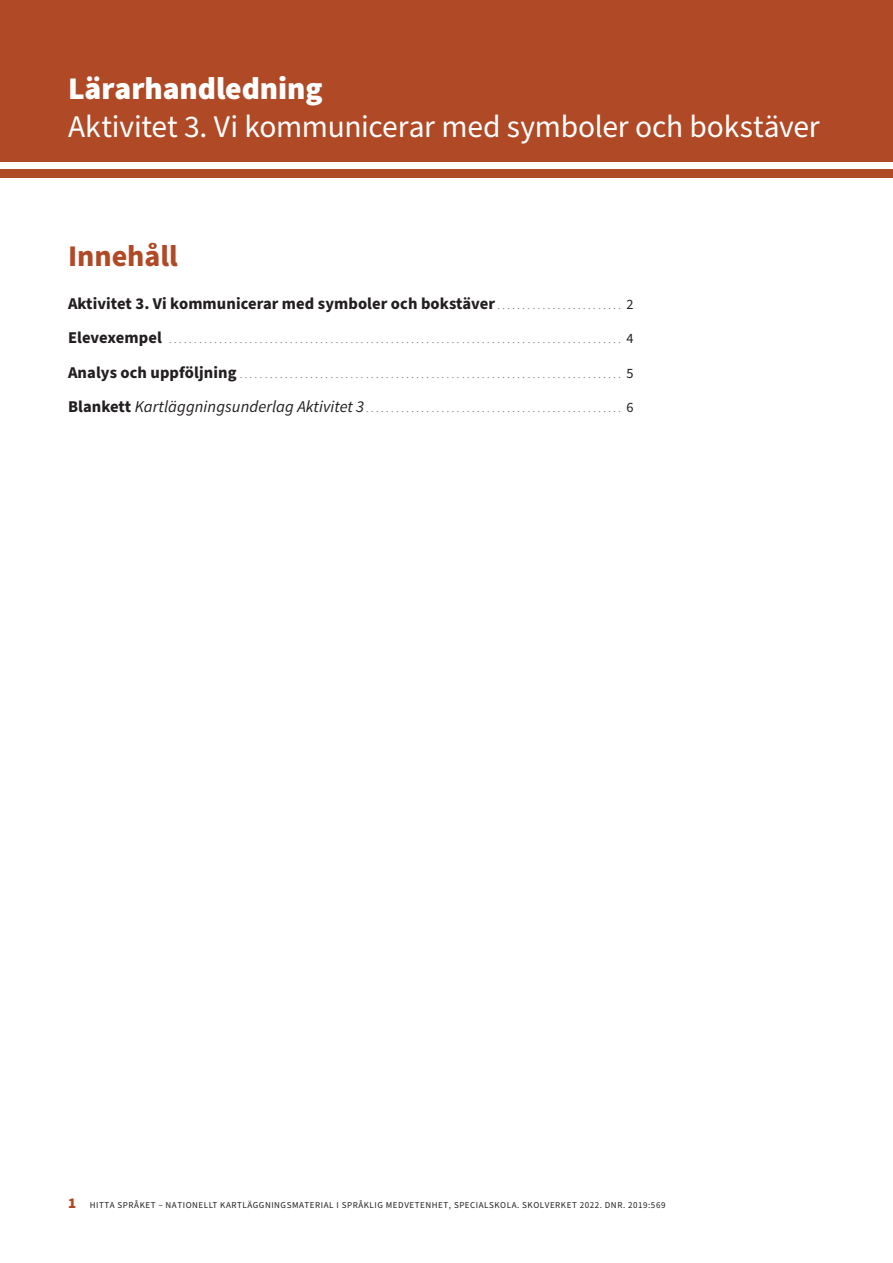
<style>
.page{position:relative;width:893px;height:1263px;background:#fff}
.page>*{position:absolute;margin:0;border:0;box-sizing:border-box;transform-origin:0 0}
.t1{font:31.5px "Source Sans Pro";letter-spacing:-.005em;color:#fff}
.t2{font:900 31.5px "Source Sans Pro";color:#fff}
.t3{font:700 30px "Source Sans Pro";color:#b04926}
.TOCI_1__enspalt{font:700 16.5px "Source Sans Pro";letter-spacing:.005em;color:#231f20}
.TOCI_1__enspalt-2{font:10.5px "Mercury Text G1";color:#808285}
.t4{font:9px "Source Sans Pro";letter-spacing:.06em;color:#231f20}
.s1{font-family:"Mercury Text G1";font-weight:400;font-size:10.5px;color:#808285}
.s2{font-weight:400;font-size:14.25px}
.s3{font-family:"Source Sans Pro";font-weight:700;font-size:16.5px;color:#231f20}
.s4{font-family:"Source Sans Pro";font-size:14.25px;color:#231f20}
.s5{font-family:"Source Sans Pro";font-style:italic;font-size:16.5px;color:#231f20}
.s6{font-weight:900;font-size:15px;color:#b04926}
</style>
<div class="page">
<div style="left:0;top:0;width:893px;height:162px;background:#b04926"></div>
<div style="left:0;top:169px;width:893px;height:9px;background:#b04926"></div>
<h1 class="t2" style="left:68px;top:67px;width:256px">Lärarhandledning</h1>
<h1 class="t1" style="left:68px;top:105px;width:753px">Aktivitet 3. Vi kommunicerar med symboler och bokstäver</h1>
<h1 class="t3" style="left:68px;top:236px;width:111px">Innehåll</h1>
<p class="TOCI_1__enspalt" style="left:68px;top:292px;width:567px">Aktivitet 3. Vi kommunicerar med symboler och bokstäver <span class="s1">. . . . . . . . . . . . . . . . . . . . . . . . .</span> <span class="s2">2</span></p>
<p class="TOCI_1__enspalt-2" style="left:68px;top:332px;width:567px"><span class="s3">Elevexempel</span> .......................................................................................... <span class="s4">4</span></p>
<p class="TOCI_1__enspalt-2" style="left:68px;top:367px;width:567px"><span class="s3">Analys och uppföljning</span>............................................................................ <span class="s4">5</span></p>
<p class="TOCI_1__enspalt-2" style="left:68px;top:401px;width:567px"><span class="s3">Blankett</span> <span class="s5">Kartläggningsunderlag Aktivitet 3</span>................................................... <span class="s4">6</span></p>
<p class="t4" style="left:68px;top:1199px;width:599px"><span class="s6">1</span> HITTA SPRÅKET – NATIONELLT KARTLÄGGNINGSMATERIAL I SPRÅKLIG MEDVETENHET, SPECIALSKOLA. SKOLVERKET 2022. DNR. 2019:569</p>
</div>
